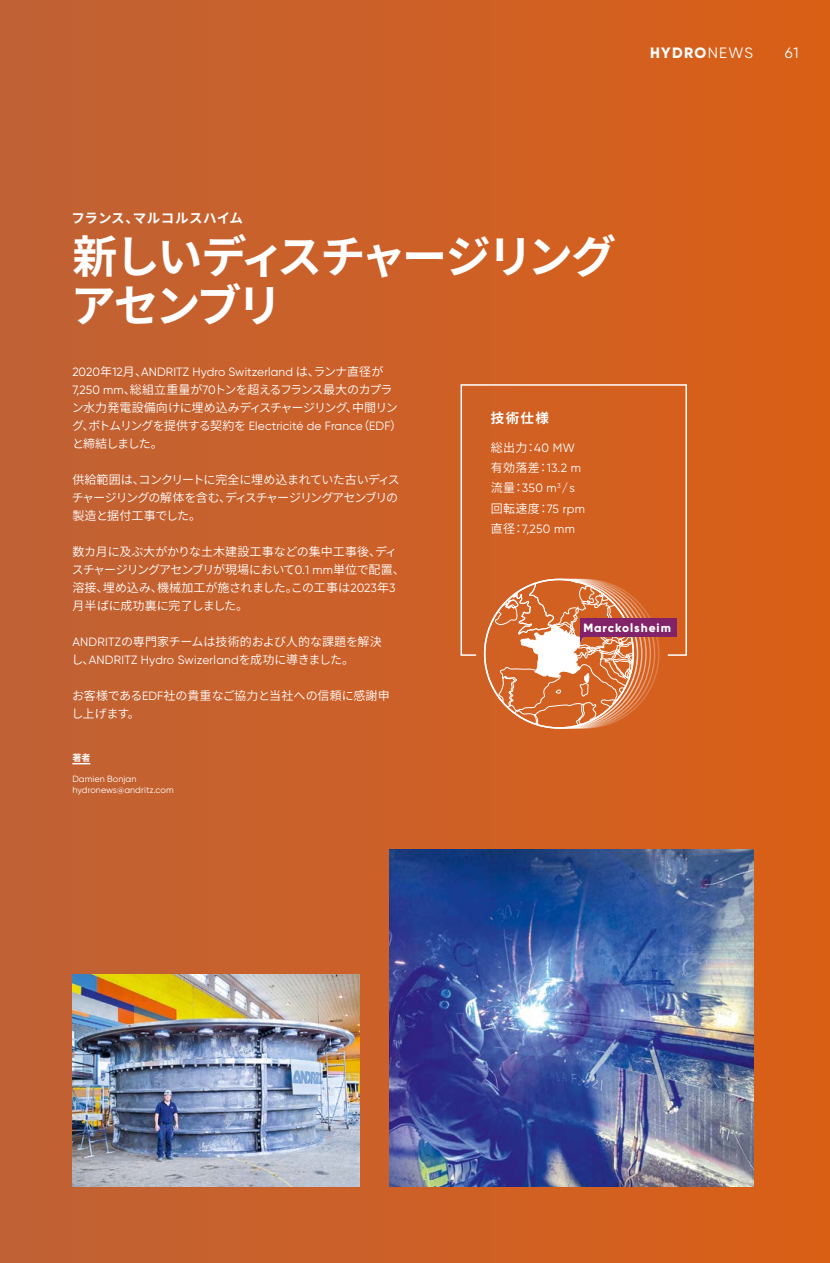
<style>
.page{position:relative;width:830px;height:1263px;background:#fff}
.page>*{position:absolute;margin:0;border:0;box-sizing:border-box;transform-origin:0 0}
.t1{font:700 45px/49.5px "Source Han Sans JP";letter-spacing:-.075em;color:#fff}
.t2{font:800 15px "Gilroy";letter-spacing:.09em;color:#fff}
.t3{font:15px "Gilroy";color:#fff}
.t4{font:700 13.5px "Source Han Sans JP";letter-spacing:.025em;color:#fff}
.t5{font:12px/18px "Source Han Sans JP";letter-spacing:-.015em;color:#fff}
.t6{font:12px "Gilroy";letter-spacing:.01em;color:#fff}
.t7{font:12px/18px "Source Han Sans JP";letter-spacing:-.06em;color:#fff}
.t8{font:12px/18px "Source Han Sans JP";letter-spacing:-.035em;color:#fff}
.t9{font:800 12px "Gilroy";letter-spacing:.08em;color:#fff}
.t10{font:12px "Source Han Sans JP";letter-spacing:-.085em;color:#fff}
.t11{font:9px/11.2px "Gilroy";letter-spacing:.01em;color:#fff}
.t12{font:700 9px "Source Han Sans JP";color:#fff}
.s1{font-weight:400}
.s2{font-family:"Source Han Sans JP"}
.s3{font-family:"Gilroy"}
</style>
<div class="page">
<div style="left:0;top:0;width:829px;height:1263px;background:linear-gradient(to right,#c06136,#da5f17)"></div>
<svg style="left:72px;top:763px;width:18px;height:1px"></svg>
<img style="left:390px;top:849px;width:363px;height:337px">
<img style="left:72px;top:974px;width:287px;height:212px">
<div style="left:460px;top:384px;width:226px;height:272px;border:2px solid #fff"></div>
<svg style="left:476px;top:558px;width:191px;height:191px;background:#d4672a"></svg>
<div style="left:579px;top:619px;width:97px;height:18px;background:#822268"></div>
<svg style="left:484px;top:579px;width:149px;height:149px"></svg>
<p class="t2" style="left:649px;top:44px;width:105px">HYDRO<span class="s1">NEWS</span></p>
<p class="t3" style="left:784px;top:44px;width:15px">61</p>
<p class="t4" style="left:71px;top:211px;width:173px">フランス、マルコルスハイム</p>
<h1 class="t1" style="left:71px;top:233px;width:546px">新しいディスチャージリングアセンブリ</h1>
<p class="t6" style="left:72px;top:365px;width:312px">2020<span class="s2">年</span>12<span class="s2">月、</span>ANDRITZ Hydro Switzerland <span class="s2">は、ランナ直径が</span></p>
<p class="t8" style="left:72px;top:381px;width:327px"><span class="s3">7,250 mm</span>、総組立重量が<span class="s3">70</span>トンを超えるフランス最大のカプラン水力発電設備向けに埋め込みディスチャージリング、中間リン</p>
<p class="t6" style="left:72px;top:419px;width:331px"><span class="s2">グ、ボトムリングを提供する契約を</span> Electricité de France<span class="s2">（</span>EDF<span class="s2">）</span></p>
<p class="t10" style="left:72px;top:437px;width:92px">と締結しました。</p>
<p class="t7" style="left:72px;top:471px;width:329px">供給範囲は、コンクリートに完全に埋め込まれていた古いディスチャージリングの解体を含む、ディスチャージリングアセンブリの製造と据付工事でした。</p>
<p class="t5" style="left:72px;top:543px;width:334px">数カ月に及ぶ大がかりな土木建設工事などの集中工事後、ディスチャージリングアセンブリが現場において<span class="s3">0.1 mm</span>単位で配置、溶接、埋め込み、機械加工が施されました。この工事は<span class="s3">2023</span>年<span class="s3">3</span>月半ばに成功裏に完了しました。</p>
<p class="t5" style="left:72px;top:633px;width:311px"><span class="s3">ANDRITZ</span>の専門家チームは技術的および人的な課題を解決</p>
<p class="t6" style="left:71px;top:653px;width:284px"><span class="s2">し、</span>ANDRITZ Hydro Swizerland<span class="s2">を成功に導きました。</span></p>
<p class="t5" style="left:71px;top:687px;width:320px">お客様である<span class="s3">EDF</span>社の貴重なご協力と当社への信頼に感謝申し上げます。</p>
<p class="t12" style="left:72px;top:753px;width:19px">著者</p>
<p class="t11" style="left:72px;top:773px;width:103px">Damien Bonjan hydronews@andritz.com</p>
<p class="t4" style="left:490px;top:411px;width:60px">技術仕様</p>
<p class="t5" style="left:490px;top:438px;width:92px;line-height:20.2px">総出力：<span class="s3">40 MW</span>有効落差：<span class="s3">13.2 m</span></p>
<p class="t6" style="left:490px;top:481px;width:86px"><span class="s2">流量：</span>350 m<sup>3</sup> /s</p>
<p class="t5" style="left:490px;top:499px;width:96px">回転速度：<span class="s3">75 rpm</span></p>
<p class="t6" style="left:490px;top:521px;width:86px"><span class="s2">直径：</span>7,250 mm</p>
<p class="t9" style="left:583px;top:620px;width:89px">Marckolsheim</p>
</div>
